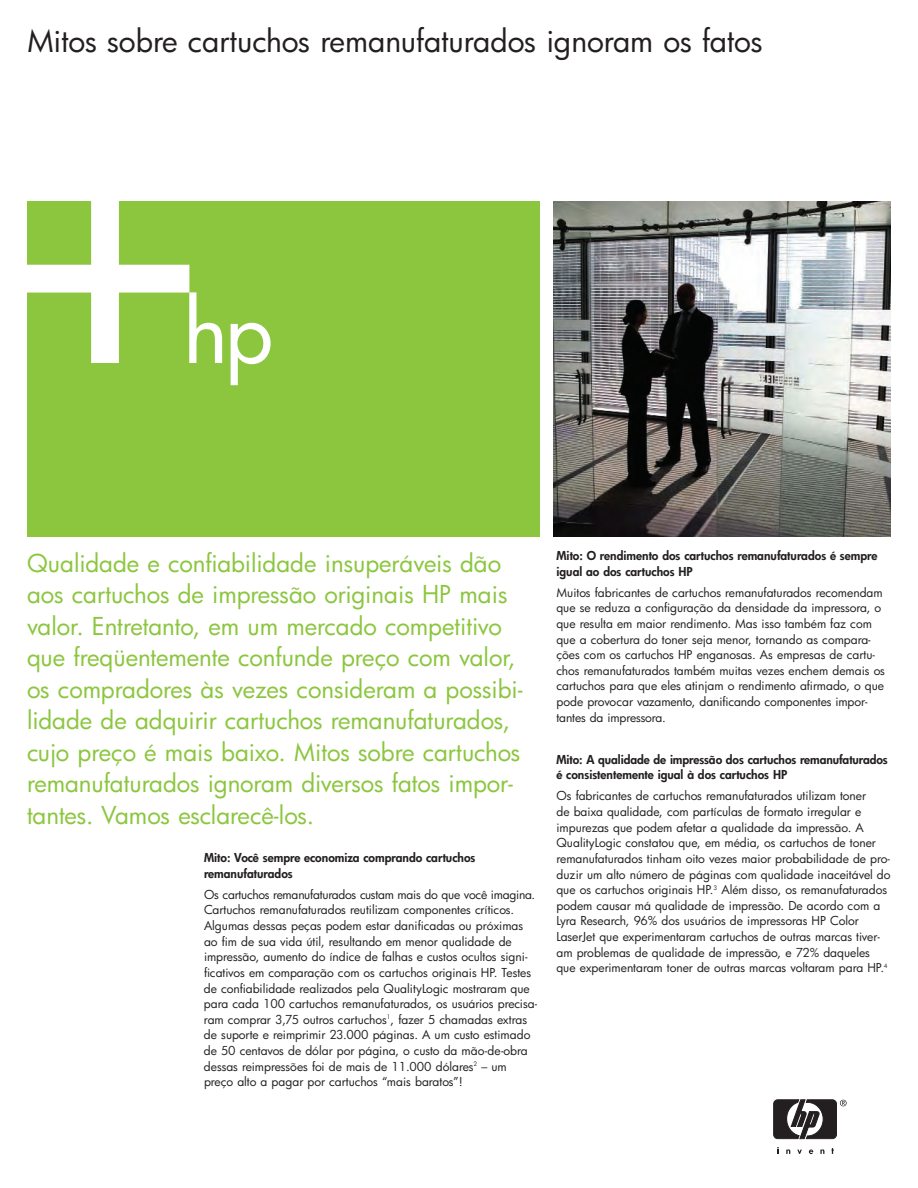
<style>
.page{position:relative;width:918px;height:1188px;background:#fff}
.page>*{position:absolute;margin:0;border:0;box-sizing:border-box;transform-origin:0 0}
.t1{font:30px "Futura";letter-spacing:-.005em;color:#231f20}
.t2{font:24px/31.5px "Futura";color:#8bc63e}
.t3{font:12px/15.6px "Futura";color:#231f20}
.t4{font:800 12px/15.6px "Futura";color:#231f20}
</style>
<div class="page">
<div style="left:27px;top:201px;width:513px;height:336px;background:#8bc63e"></div>
<svg style="left:27px;top:201px;width:195px;height:162px"></svg>
<svg style="left:231px;top:323px;width:40px;height:62px"></svg>
<img style="left:554px;top:201px;width:337px;height:336px">
<svg style="left:797px;top:1150px;width:5px;height:4px"></svg>
<svg style="left:786px;top:1149px;width:4px;height:5px"></svg>
<svg style="left:820px;top:1149px;width:4px;height:5px"></svg>
<svg style="left:777px;top:1147px;width:2px;height:7px"></svg>
<svg style="left:809px;top:1149px;width:4px;height:5px"></svg>
<svg style="left:831px;top:1148px;width:3px;height:6px"></svg>
<svg style="left:774px;top:1100px;width:72px;height:39px"></svg>
<h1 class="t1" style="left:27px;top:27px;width:737px">Mitos sobre cartuchos remanufaturados ignoram os fatos</h1>
<p class="t2" style="left:27px;top:549px;width:497px">Qualidade e confiabilidade insuperáveis dão aos cartuchos de impressão originais HP mais valor. Entretanto, em um mercado competitivo que freqüentemente confunde preço com valor, os compradores às vezes consideram a possibi&shy;lidade de adquirir cartuchos remanufaturados, cujo preço é mais baixo. Mitos sobre cartuchos remanufaturados ignoram diversos fatos impor&shy;tantes. Vamos esclarecê-los.</p>
<p class="t4" style="left:204px;top:851px;width:273px">Mito: Você sempre economiza comprando cartuchos remanufaturados</p>
<p class="t3" style="left:204px;top:888px;width:335px">Os cartuchos remanufaturados custam mais do que você imagina.<br>Cartuchos remanufaturados reutilizam componentes críticos.<br>Algumas dessas peças podem estar danificadas ou próximas ao fim de sua vida útil, resultando em menor qualidade de impressão, aumento do índice de falhas e custos ocultos signi&shy;ficativos em comparação com os cartuchos originais HP. Testes de confiabilidade realizados pela QualityLogic mostraram que para cada 100 cartuchos remanufaturados, os usuários precisa&shy;ram comprar 3,75 outros cartuchos<sup>1</sup>, fazer 5 chamadas extras de suporte e reimprimir 23.000 páginas. A um custo estimado de 50 centavos de dólar por página, o custo da mão-de-obra dessas reimpressões foi de mais de 11.000 dólares<sup>2</sup> – um preço alto a pagar por cartuchos “mais baratos”!</p>
<p class="t4" style="left:556px;top:549px;width:322px">Mito: O rendimento dos cartuchos remanufaturados é sempre igual ao dos cartuchos HP</p>
<p class="t3" style="left:556px;top:586px;width:330px">Muitos fabricantes de cartuchos remanufaturados recomendam que se reduza a configuração da densidade da impressora, o que resulta em maior rendimento. Mas isso também faz com que a cobertura do toner seja menor, tornando as compara&shy;ções com os cartuchos HP enganosas. As empresas de cartu&shy;chos remanufaturados também muitas vezes enchem demais os cartuchos para que eles atinjam o rendimento afirmado, o que pode provocar vazamento, danificando componentes impor&shy;tantes da impressora.</p>
<p class="t4" style="left:556px;top:753px;width:333px">Mito: A qualidade de impressão dos cartuchos remanufaturados é consistentemente igual à dos cartuchos HP</p>
<p class="t3" style="left:556px;top:789px;width:336px">Os fabricantes de cartuchos remanufaturados utilizam toner<br>de baixa qualidade, com partículas de formato irregular e impurezas que podem afetar a qualidade da impressão. A QualityLogic constatou que, em média, os cartuchos de toner remanufaturados tinham oito vezes maior probabilidade de pro&shy;duzir um alto número de páginas com qualidade inaceitável do que os cartuchos originais HP.<sup>3</sup> Além disso, os remanufaturados podem causar má qualidade de impressão. De acordo com a Lyra Research, 96% dos usuários de impressoras HP Color LaserJet que experimentaram cartuchos de outras marcas tiver&shy;am problemas de qualidade de impressão, e 72% daqueles que experimentaram toner de outras marcas voltaram para HP.<sup>4</sup></p>
</div>
